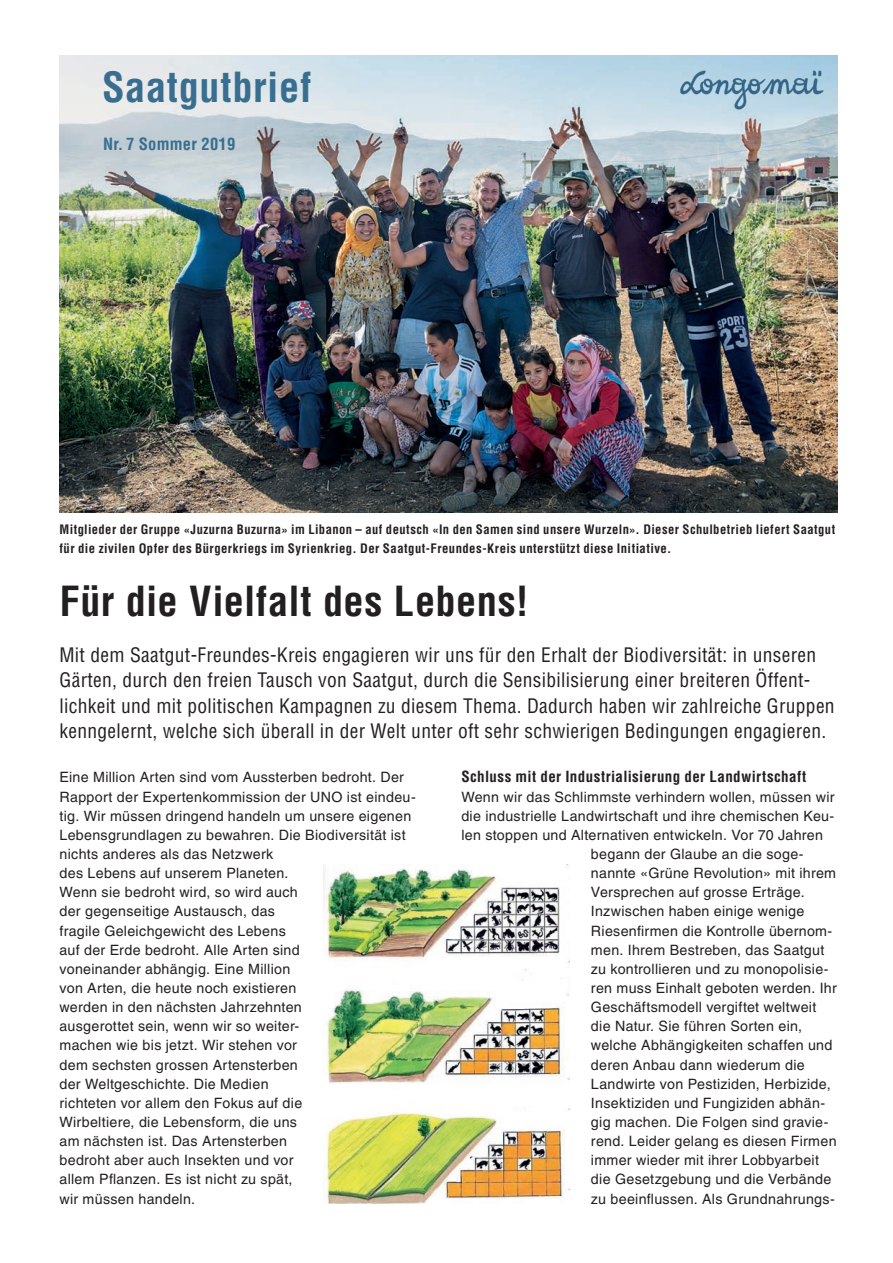
<style>
.page{position:relative;width:893px;height:1263px;background:#fff}
.page>*{position:absolute;margin:0;border:0;box-sizing:border-box;transform-origin:0 0}
.t1{font:700 condensed 40.5px "Helvetica LT Std";letter-spacing:.01em;color:#231f20}
.t2{font:700 condensed 40.5px "Helvetica LT Std";letter-spacing:.015em;color:#386e8f}
.t3{font:condensed 19.5px/25.7px "Helvetica LT Std";letter-spacing:.015em;color:#231f20}
.t4{font:700 condensed 16.5px "Helvetica LT Std";letter-spacing:.015em;color:#386e8f}
.t5{font:700 condensed 15px "Helvetica LT Std";letter-spacing:.025em;color:#231f20}
.t6{font:14.25px/19.2px "Helvetica LT Std";letter-spacing:.02em;color:#231f20}
.t7{font:700 condensed 12.75px/19.2px "Helvetica LT Std";letter-spacing:.035em;color:#231f20}
</style>
<div class="page">
<img style="left:60px;top:55px;width:778px;height:457px">
<svg style="left:680px;top:71px;width:143px;height:39px;background:#9bbcd0"></svg>
<img style="left:323px;top:865px;width:247px;height:338px">
<h1 class="t2" style="left:102px;top:62px;width:211px">Saatgutbrief</h1>
<p class="t4" style="left:103px;top:134px;width:134px">Nr. 7 Sommer 2019</p>
<p class="t7" style="left:60px;top:519px;width:777px">Mitglieder der Gruppe «Juzurna Buzurna» im Libanon – auf deutsch «In den Samen sind unsere Wurzeln». Dieser Schulbetrieb liefert Saatgut für die zivilen Opfer des Bürgerkriegs im Syrienkrieg. Der Saatgut-Freundes-Kreis unterstützt diese Initiative.</p>
<h1 class="t1" style="left:60px;top:576px;width:471px">Für die Vielfalt des Lebens!</h1>
<p class="t3" style="left:60px;top:641px;width:777px">Mit dem Saatgut-Freundes-Kreis engagieren wir uns für den Erhalt der Biodiversität: in unseren Gärten, durch den freien Tausch von Saatgut, durch die Sensibilisierung einer breiteren Öffent&shy;lichkeit und mit politischen Kampagnen zu diesem Thema. Dadurch haben wir zahlreiche Gruppen kenngelernt, welche sich überall in der Welt unter oft sehr schwierigen Bedingungen engagieren.</p>
<p class="t6" style="left:60px;top:768px;width:358px">Eine Million Arten sind vom Aussterben bedroht. Der Rapport der Expertenkommission der UNO ist eindeu&shy;tig. Wir müssen dringend handeln um unsere eigenen Lebensgrundlagen zu bewahren. Die Biodiversität ist nichts anderes als das Netzwerk<br>des Lebens auf unserem Planeten.<br>Wenn sie bedroht wird, so wird auch<br>der gegenseitige Austausch, das<br>fragile Geleichgewicht des Lebens<br>auf der Erde bedroht. Alle Arten sind<br>voneinander abhängig. Eine Million<br>von Arten, die heute noch existieren<br>werden in den nächsten Jahrzehnten<br>ausgerottet sein, wenn wir so weiter-<br>machen wie bis jetzt. Wir stehen vor<br>dem sechsten grossen Artensterben<br>der Weltgeschichte. Die Medien<br>richteten vor allem den Fokus auf die<br>Wirbeltiere, die Lebensform, die uns<br>am nächsten ist. Das Artensterben<br>bedroht aber auch Insekten und vor<br>allem Pflanzen. Es ist nicht zu spät,<br>wir müssen handeln.</p>
<p class="t5" style="left:461px;top:767px;width:346px">Schluss mit der Industrialisierung der Landwirtschaft</p>
<p class="t6" style="left:461px;top:787px;width:375px">Wenn wir das Schlimmste verhindern wollen, müssen wir</p>
<p class="t6" style="left:461px;top:806px;width:374px">die industrielle Landwirtschaft und ihre chemischen Keu-</p>
<p class="t6" style="left:461px;top:825px;width:363px">len stoppen und Alternativen entwickeln. Vor 70 Jahren</p>
<p class="t6" style="left:591px;top:844px;width:214px">begann der Glaube an die soge-</p>
<p class="t6" style="left:591px;top:863px;width:247px">nannte «Grüne Revolution» mit ihrem</p>
<p class="t6" style="left:591px;top:883px;width:215px">Versprechen auf grosse Erträge.</p>
<p class="t6" style="left:591px;top:902px;width:215px">Inzwischen haben einige wenige</p>
<p class="t6" style="left:591px;top:921px;width:243px">Riesenfirmen die Kontrolle übernom-</p>
<p class="t6" style="left:591px;top:940px;width:235px">men. Ihrem Bestreben, das Saatgut</p>
<p class="t6" style="left:591px;top:959px;width:239px">zu kontrollieren und zu monopolisie-</p>
<p class="t6" style="left:591px;top:978px;width:247px">ren muss Einhalt geboten werden. Ihr</p>
<p class="t6" style="left:591px;top:997px;width:227px">Geschäftsmodell vergiftet weltweit</p>
<p class="t6" style="left:591px;top:1017px;width:213px">die Natur. Sie führen Sorten ein,</p>
<p class="t6" style="left:591px;top:1036px;width:243px">welche Abhängigkeiten schaffen und</p>
<p class="t6" style="left:591px;top:1055px;width:215px">deren Anbau dann wiederum die</p>
<p class="t6" style="left:591px;top:1074px;width:241px">Landwirte von Pestiziden, Herbizide,</p>
<p class="t6" style="left:591px;top:1093px;width:236px">Insektiziden und Fungiziden abhän-</p>
<p class="t6" style="left:591px;top:1112px;width:239px">gig machen. Die Folgen sind gravie-</p>
<p class="t6" style="left:591px;top:1131px;width:247px">rend. Leider gelang es diesen Firmen</p>
<p class="t6" style="left:591px;top:1150px;width:230px">immer wieder mit ihrer Lobbyarbeit</p>
<p class="t6" style="left:591px;top:1170px;width:242px">die Gesetzgebung und die Verbände</p>
<p class="t6" style="left:591px;top:1189px;width:245px">zu beeinflussen. Als Grundnahrungs-</p>
</div>
